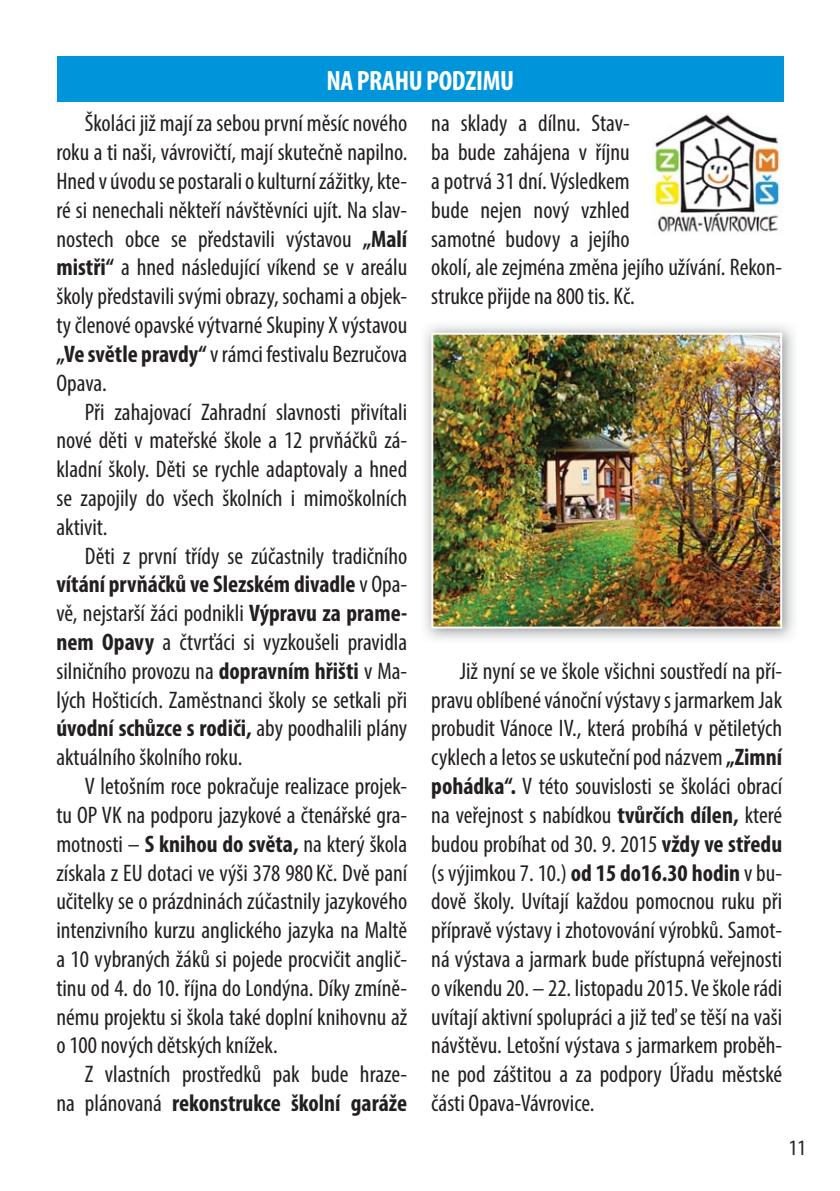
<style>
.page{position:relative;width:840px;height:1191px;background:#fff}
.page>*{position:absolute;margin:0;border:0;box-sizing:border-box;transform-origin:0 0}
.t1{font:700 condensed 28px "Myriad Pro";letter-spacing:-.01em;color:#fff}
.t2{font:condensed 24px/28.8px "Myriad Pro";color:#231f20;text-align:justify}
.t3{font:condensed 22px "Myriad Pro";color:#231f20}
.s1{font-weight:700}
</style>
<div class="page">
<img style="left:424px;top:325px;width:370px;height:315px">
<img style="left:431px;top:333px;width:350px;height:295px">
<div style="left:57px;top:57px;width:726px;height:45px;background:#0095da"></div>
<img style="left:652px;top:114px;width:129px;height:120px">
<p class="t1" style="left:326px;top:70px;width:189px">NA PRAHU PODZIMU</p>
<p class="t2" style="left:56px;top:111px;width:352px;text-indent:28px">Školáci již mají za sebou první měsíc nového roku a ti naši, vávrovičtí, mají skutečně napilno.<br>Hned v úvodu se postarali o kulturní zážitky, kte&shy;ré si nenechali někteří návštěvníci ujít. Na slav&shy;nostech obce se představili výstavou <span class="s1">„Malí mistři“</span> a hned následující víkend se v areálu školy představili svými obrazy, sochami a objek&shy;ty členové opavské výtvarné Skupiny X výstavou <span class="s1">„Ve světle pravdy“</span> v rámci festivalu Bezručova Opava.</p>
<p class="t2" style="left:56px;top:399px;width:352px;text-indent:28px">Při zahajovací Zahradní slavnosti přivítali nové děti v mateřské škole a 12 prvňáčků zá&shy;kladní školy. Děti se rychle adaptovaly a hned se zapojily do všech školních i mimoškolních aktivit.</p>
<p class="t2" style="left:56px;top:543px;width:352px;text-indent:28px">Děti z první třídy se zúčastnily tradičního <span class="s1">vítání prvňáčků ve Slezském divadle</span> v Opa&shy;vě, nejstarší žáci podnikli <span class="s1">Výpravu za prame&shy;nem Opavy</span> a čtvrťáci si vyzkoušeli pravidla silničního provozu na <span class="s1">dopravním hřišti</span> v Ma&shy;lých Hošticích. Zaměstnanci školy se setkali při <span class="s1">úvodní schůzce s rodiči,</span> aby poodhalili plány aktuálního školního roku.</p>
<p class="t2" style="left:56px;top:774px;width:352px;text-indent:28px">V letošním roce pokračuje realizace projek&shy;tu OP VK na podporu jazykové a čtenářské gra&shy;motnosti – <span class="s1">S knihou do světa,</span> na který škola získala z EU dotaci ve výši 378 980 Kč. Dvě paní učitelky se o prázdninách zúčastnily jazykového intenzivního kurzu anglického jazyka na Maltě a 10 vybraných žáků si pojede procvičit anglič&shy;tinu od 4. do 10. října do Londýna. Díky zmíně&shy;nému projektu si škola také doplní knihovnu až o 100 nových dětských knížek.</p>
<p class="t2" style="left:56px;top:1062px;width:352px;text-align:right">Z vlastních prostředků pak bude hraze-<br>na plánovaná <span class="s1">rekonstrukce školní garáže</span></p>
<p class="t2" style="left:431px;top:111px;width:352px;text-align:left">na sklady a dílnu. Stav-<br>ba bude zahájena v říjnu<br>a potrvá 31 dní. Výsledkem<br>bude nejen nový vzhled<br>samotné budovy a jejího<br>okolí, ale zejména změna jejího užívání. Rekon&shy;strukce přijde na 800 tis. Kč.</p>
<p class="t2" style="left:431px;top:659px;width:352px;text-indent:28px">Již nyní se ve škole všichni soustředí na pří&shy;pravu oblíbené vánoční výstavy s jarmarkem Jak probudit Vánoce IV., která probíhá v pětiletých cyklech a letos se uskuteční pod názvem <span class="s1">„Zimní pohádka“.</span> V této souvislosti se školáci obrací na veřejnost s nabídkou <span class="s1">tvůrčích dílen,</span> které budou probíhat od 30. 9. 2015 <span class="s1">vždy ve středu </span>(s výjimkou 7. 10.) <span class="s1">od 15 do16.30 hodin</span> v bu&shy;dově školy. Uvítají každou pomocnou ruku při přípravě výstavy i zhotovování výrobků. Samot&shy;ná výstava a jarmark bude přístupná veřejnosti o víkendu 20. – 22. listopadu 2015. Ve škole rádi uvítají aktivní spolupráci a již teď se těší na vaši návštěvu. Letošní výstava s jarmarkem proběh&shy;ne pod záštitou a za podpory Úřadu městské části Opava-Vávrovice.</p>
<p class="t3" style="left:788px;top:1139px;width:18px">11</p>
</div>
